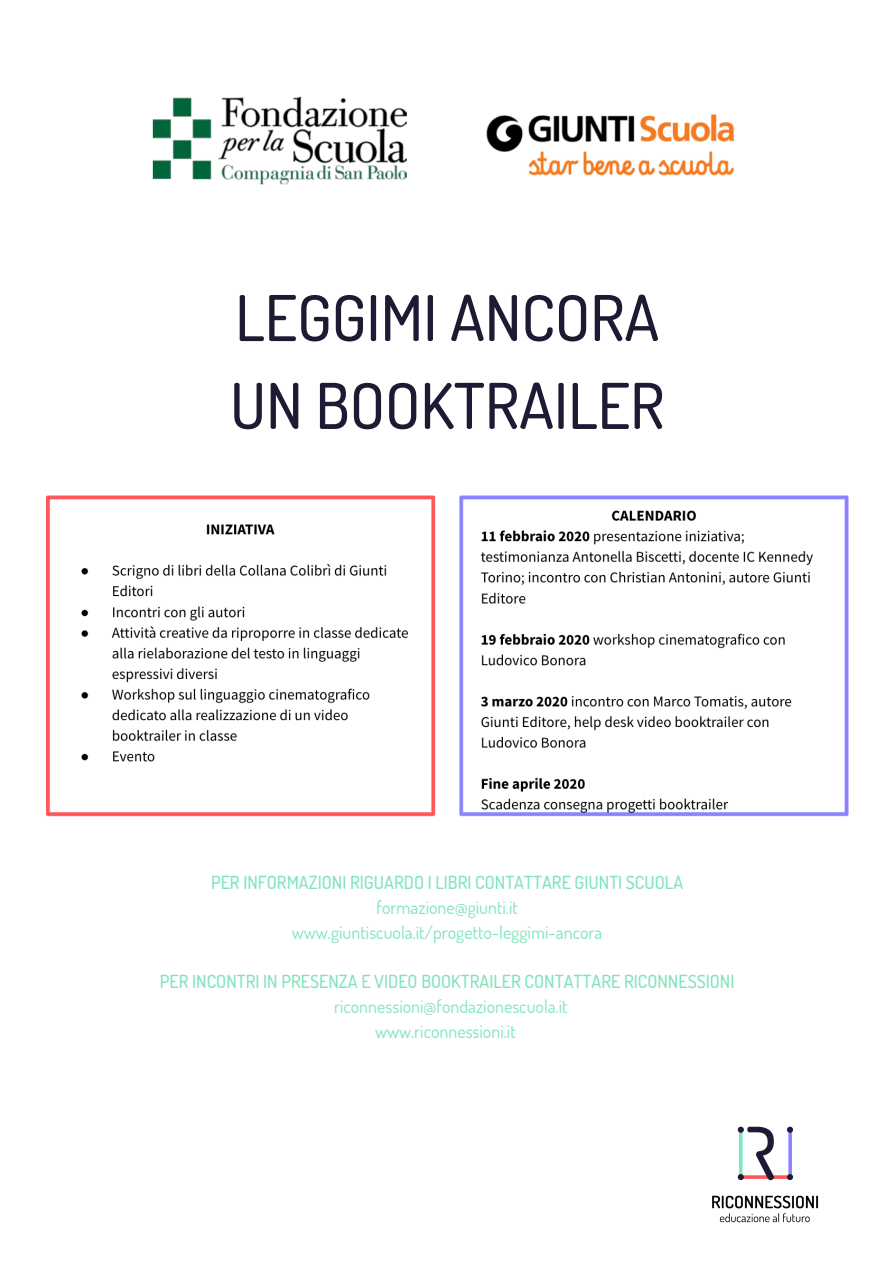
<style>
.page{position:relative;width:894px;height:1264px;background:#fff}
.page>*{position:absolute;margin:0;border:0;box-sizing:border-box;transform-origin:0 0}
.t1{font:500 63px/87.8px "Dosis";color:#1d1b33}
.t2{font:18px/24.8px "Dosis";color:#80e4bb;text-align:center}
.t3{font:500 18px "Dosis";color:#80e4bb}
</style>
<div class="page">
<img style="left:712px;top:1126px;width:107px;height:97px">
<img style="left:152px;top:96px;width:583px;height:89px">
<img style="left:46px;top:495px;width:803px;height:322px">
<h1 class="t1" style="left:230px;top:272px;width:436px">LEGGIMI ANCORA<br>UN BOOKTRAILER</h1>
<p class="t3" style="left:211px;top:870px;width:473px">PER INFORMAZIONI RIGUARDO I LIBRI CONTATTARE GIUNTI SCUOLA</p>
<p class="t2" style="left:292px;top:894px;width:312px">formazione@giunti.it www.giuntiscuola.it/progetto-leggimi-ancora</p>
<p class="t3" style="left:160px;top:969px;width:576px">PER INCONTRI IN PRESENZA E VIDEO BOOKTRAILER CONTATTARE RICONNESSIONI</p>
<p class="t2" style="left:375px;top:993px;width:194px;text-align:left;text-indent:-41px">riconnessioni@fondazionescuola.it www.riconnessioni.it</p>
</div>
